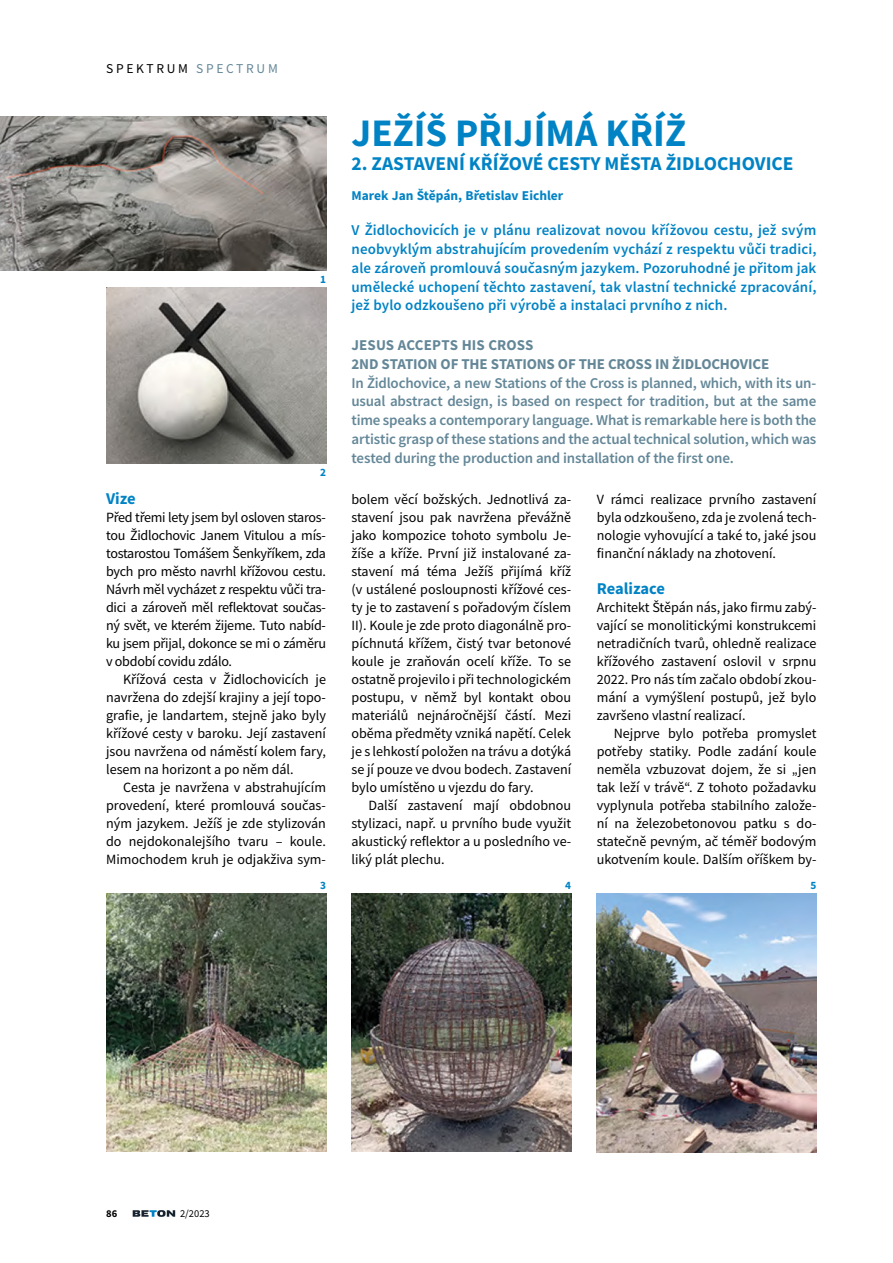
<style>
.page{position:relative;width:893px;height:1263px;background:#fff}
.page>*{position:absolute;margin:0;border:0;box-sizing:border-box;transform-origin:0 0}
.t1{font:700 39px "Source Sans Pro";color:#0083c5}
.t2{font:700 19.5px "Source Sans Pro";color:#0083c5}
.t3{font:700 16.5px "Source Sans Pro";color:#0083c5}
.t4{font:600 15px/18.8px "Source Sans Pro";letter-spacing:-.015em;color:#648798;text-align:justify}
.t5{font:600 15px/18.8px "Source Sans Pro";letter-spacing:.005em;color:#0083c5;text-align:justify}
.t6{font:700 15px/18.8px "Source Sans Pro";letter-spacing:-.01em;color:#648798}
.t7{font:14.1px/18px "Source Sans Pro";color:#000;text-align:justify}
.t8{font:700 13.5px "Source Sans Pro";color:#0083c5}
.t9{font:13.5px "Source Sans Pro";letter-spacing:.2em;color:#000}
.t10{font:700 11.25px "Source Sans Pro";color:#0083c5}
.t11{font:10.5px "Source Sans Pro";color:#000}
.t12{font:700 10.5px "Source Sans Pro";color:#000}
.s1{color:#648798}
</style>
<div class="page">
<svg style="left:133px;top:1210px;width:42px;height:7px"></svg>
<img style="left:107px;top:287px;width:219px;height:176px">
<img style="left:0;top:116px;width:326px;height:154px">
<img style="left:106px;top:894px;width:220px;height:258px">
<img style="left:351px;top:894px;width:220px;height:258px">
<img style="left:597px;top:894px;width:219px;height:258px">
<p class="t9" style="left:106px;top:60px;width:173px">SPEKTRUM <span class="s1">SPECTRUM</span></p>
<p class="t10" style="left:320px;top:271px;width:7px">1</p>
<p class="t10" style="left:320px;top:465px;width:7px">2</p>
<p class="t3" style="left:106px;top:487px;width:31px">Vize</p>
<p class="t7" style="left:106px;top:508px;width:221px">Před třemi lety jsem byl osloven staros&shy;tou Židlochovic Janem Vitulou a mís&shy;tostarostou Tomášem Šenkyříkem, zda bych pro město navrhl křížovou cestu.<br>Návrh měl vycházet z respektu vůči tra&shy;dici a zároveň měl reflektovat součas&shy;ný svět, ve kterém žijeme. Tuto nabíd&shy;ku jsem přijal, dokonce se mi o záměru v období covidu zdálo.</p>
<p class="t7" style="left:106px;top:670px;width:221px;text-indent:17px">Křížová cesta v Židlochovicích je navržena do zdejší krajiny a její topo&shy;grafie, je landartem, stejně jako byly křížové cesty v baroku. Její zastavení jsou navržena od náměstí kolem fary, lesem na horizont a po něm dál.</p>
<p class="t7" style="left:106px;top:778px;width:221px;text-indent:17px">Cesta je navržena v abstrahujícím provedení, které promlouvá součas&shy;ným jazykem. Ježíš je zde stylizován do nejdokonalejšího tvaru – koule.<br>Mimochodem kruh je odjakživa sym-</p>
<h1 class="t1" style="left:351px;top:107px;width:336px">JEŽÍŠ PŘIJÍMÁ KŘÍŽ</h1>
<h2 class="t2" style="left:351px;top:151px;width:444px">2. ZASTAVENÍ KŘÍŽOVÉ CESTY MĚSTA ŽIDLOCHOVICE</h2>
<p class="t8" style="left:352px;top:186px;width:213px">Marek Jan Štěpán, Břetislav Eichler</p>
<p class="t5" style="left:351px;top:221px;width:466px">V Židlochovicích je v plánu realizovat novou křížovou cestu, jež svým neobvyklým abstrahujícím provedením vychází z respektu vůči tradici, ale zároveň promlouvá současným jazykem. Pozoruhodné je přitom jak umělecké uchopení těchto zastavení, tak vlastní technické zpracování, jež bylo odzkoušeno při výrobě a instalaci prvního z nich.</p>
<p class="t6" style="left:351px;top:336px;width:419px">JESUS ACCEPTS HIS CROSS<br>2ND STATION OF THE STATIONS OF THE CROSS IN ŽIDLOCHOVICE</p>
<p class="t4" style="left:351px;top:373px;width:466px">In Židlochovice, a new Stations of the Cross is planned, which, with its un&shy;usual abstract design, is based on respect for tradition, but at the same time speaks a contemporary language. What is remarkable here is both the artistic grasp of these stations and the actual technical solution, which was tested during the production and installation of the first one.</p>
<p class="t7" style="left:351px;top:490px;width:221px">bolem věcí božských. Jednotlivá za&shy;stavení jsou pak navržena převážně jako kompozice tohoto symbolu Je&shy;žíše a kříže. První již instalované za&shy;stavení má téma Ježíš přijímá kříž (v ustálené posloupnosti křížové ces&shy;ty je to zastavení s pořadovým číslem II). Koule je zde proto diagonálně pro&shy;píchnutá křížem, čistý tvar betonové koule je zraňován ocelí kříže. To se ostatně projevilo i při technologickém postupu, v němž byl kontakt obou materiálů nejnáročnější částí. Mezi oběma předměty vzniká napětí. Celek je s lehkostí položen na trávu a dotýká se jí pouze ve dvou bodech. Zastavení bylo umístěno u vjezdu do fary.</p>
<p class="t7" style="left:351px;top:796px;width:221px;text-indent:17px">Další zastavení mají obdobnou stylizaci, např. u prvního bude využit akustický reflektor a u posledního ve&shy;liký plát plechu.</p>
<p class="t7" style="left:597px;top:490px;width:221px">V rámci realizace prvního zastavení byla odzkoušeno, zda je zvolená tech&shy;nologie vyhovující a také to, jaké jsou finanční náklady na zhotovení.</p>
<p class="t3" style="left:597px;top:577px;width:70px">Realizace</p>
<p class="t7" style="left:597px;top:598px;width:221px">Architekt Štěpán nás, jako firmu zabý&shy;vající se monolitickými konstrukcemi netradičních tvarů, ohledně realizace křížového zastavení oslovil v srpnu 2022. Pro nás tím začalo období zkou&shy;mání a vymýšlení postupů, jež bylo završeno vlastní realizací.</p>
<p class="t7" style="left:597px;top:724px;width:221px;text-indent:17px">Nejprve bylo potřeba promyslet potřeby statiky. Podle zadání koule neměla vzbuzovat dojem, že si „jen tak leží v trávě“. Z tohoto požadavku vyplynula potřeba stabilního založe&shy;ní na železobetonovou patku s do&shy;statečně pevným, ač téměř bodovým ukotvením koule. Dalším oříškem by-</p>
<p class="t10" style="left:320px;top:878px;width:7px">3</p>
<p class="t10" style="left:565px;top:878px;width:7px">4</p>
<p class="t10" style="left:810px;top:878px;width:7px">5</p>
<p class="t12" style="left:106px;top:1206px;width:13px">86</p>
<p class="t11" style="left:180px;top:1207px;width:31px">2/2023</p>
</div>
